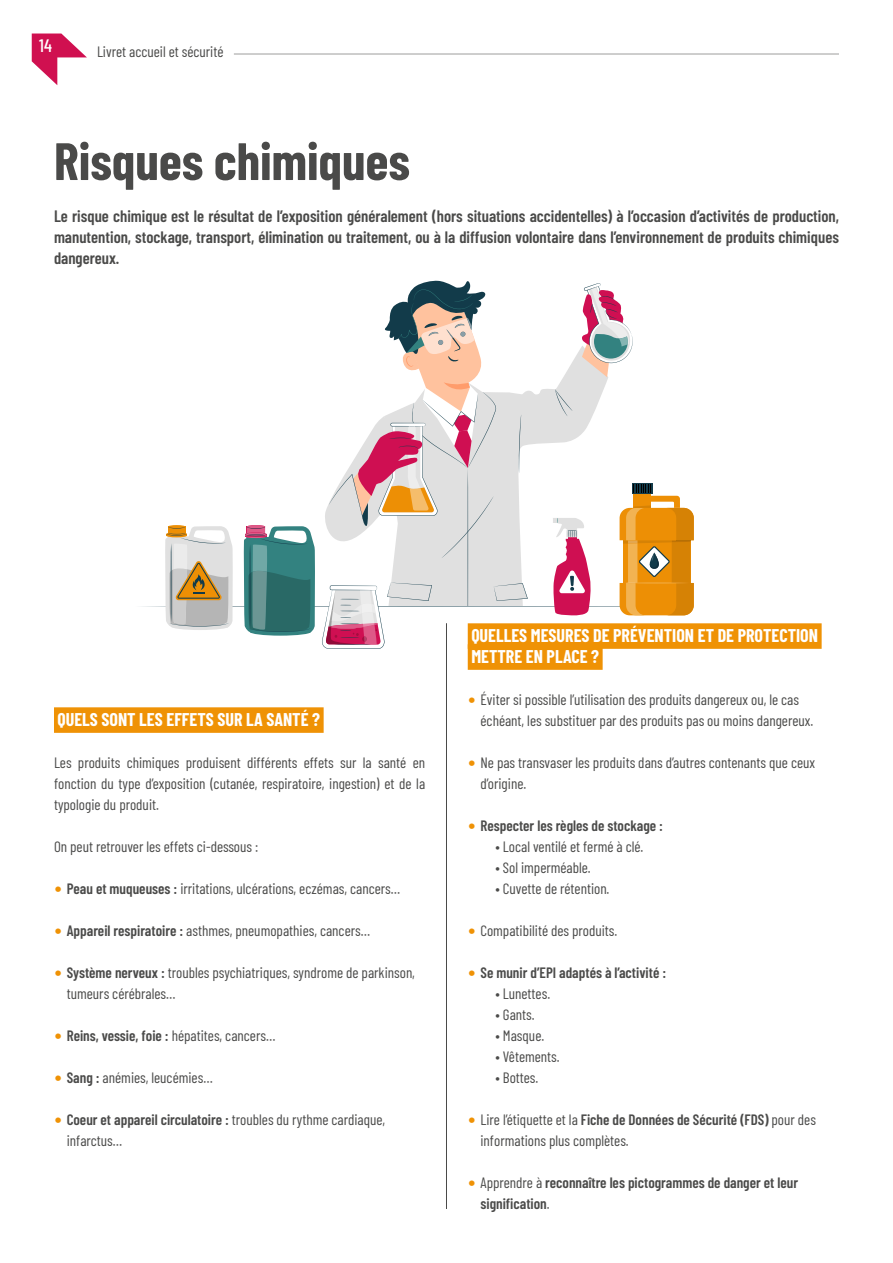
<style>
.page{position:relative;width:893px;height:1263px;background:#fff}
.page>*{position:absolute;margin:0;border:0;box-sizing:border-box;transform-origin:0 0}
.Grand_Titre_Page_aligné_gauche{font:700 52.5px "Barlow Condensed";color:#4a4a49}
.Sous_titre_1_surligné_orange{font:700 18px/21px "Barlow Condensed";color:#fff}
.t1{font:500 18px "Barlow Condensed";color:#fff}
.Texte_introductif_SemiBold{font:600 16.5px/21px "Barlow Condensed";color:#4a4a49;text-align:justify}
.Corps_de_texte{font:15px/21px "Barlow Condensed";color:#4a4a49}
.t2{font:600 15px/21px "Barlow Condensed";color:#4a4a49}
.s1{font-family:"Verdana";color:#ef9205}
.s2{font-weight:600}
.s3{font-family:"Verdana";font-weight:400;color:#ef9205}
.s4{font-weight:400}
</style>
<div class="page">
<svg style="left:142px;top:280px;width:552px;height:369px"></svg>
<hr style="left:446px;top:623px;width:1px;height:586px;background:#4a4a49">
<hr style="left:234px;top:54px;width:605px;height:1px;background:#9d9d9c">
<svg style="left:32px;top:34px;width:55px;height:51px"></svg>
<div style="left:54px;top:707px;width:270px;height:26px;background:#ef9205"></div>
<div style="left:468px;top:623px;width:354px;height:26px;background:#ef9205"></div>
<div style="left:468px;top:644px;width:135px;height:26px;background:#ef9205"></div>
<p class="t1" style="left:39px;top:32px;width:14px">14</p>
<p class="Corps_de_texte" style="left:97px;top:40px;width:128px">Livret accueil et sécurité</p>
<p class="Grand_Titre_Page_aligné_gauche" style="left:54px;top:124px;width:357px">Risques chimiques</p>
<p class="Texte_introductif_SemiBold" style="left:54px;top:204px;width:786px">Le risque chimique est le résultat de l’exposition généralement (hors situations accidentelles) à l’occasion d’activités de production, manutention, stockage, transport, élimination ou traitement, ou à la diffusion volontaire dans l’environnement de produits chimiques dangereux.</p>
<p class="Sous_titre_1_surligné_orange" style="left:58px;top:708px;width:264px">QUELS SONT LES EFFETS SUR LA SANTÉ ?</p>
<p class="Corps_de_texte" style="left:54px;top:751px;width:373px;text-align:justify">Les produits chimiques produisent différents effets sur la santé en fonction du type d’exposition (cutanée, respiratoire, ingestion) et de la typologie du produit.</p>
<p class="Corps_de_texte" style="left:54px;top:835px;width:206px">On peut retrouver les effets ci-dessous :</p>
<p class="Corps_de_texte" style="left:54px;top:877px;width:348px"><span class="s1">•</span> <span class="s2">Peau et muqueuses :</span> irritations, ulcérations, eczémas, cancers…</p>
<p class="Corps_de_texte" style="left:54px;top:919px;width:318px"><span class="s1">•</span> <span class="s2">Appareil respiratoire :</span> asthmes, pneumopathies, cancers…</p>
<p class="Corps_de_texte" style="left:67px;top:961px;width:350px;text-indent:-13px"><span class="s1">•</span> <span class="s2">Système nerveux :</span> troubles psychiatriques, syndrome de parkinson, tumeurs cérébrales…</p>
<p class="t2" style="left:54px;top:1024px;width:223px"><span class="s3">•</span> Reins, vessie, foie : <span class="s4">hépatites, cancers…</span></p>
<p class="Corps_de_texte" style="left:54px;top:1066px;width:160px"><span class="s1">•</span> <span class="s2">Sang :</span> anémies, leucémies…</p>
<p class="Corps_de_texte" style="left:67px;top:1108px;width:320px;text-indent:-13px"><span class="s1">•</span> <span class="s2">Coeur et appareil circulatoire :</span> troubles du rythme cardiaque, infarctus…</p>
<p class="Sous_titre_1_surligné_orange" style="left:471px;top:624px;width:348px">QUELLES MESURES DE PRÉVENTION ET DE PROTECTION<br>METTRE EN PLACE ?</p>
<p class="Corps_de_texte" style="left:480px;top:688px;width:334px;text-indent:-13px"><span class="s1">•</span> Éviter si possible l’utilisation des produits dangereux ou, le cas échéant, les substituer par des produits pas ou moins dangereux.</p>
<p class="Corps_de_texte" style="left:480px;top:751px;width:336px;text-indent:-13px"><span class="s1">•</span> Ne pas transvaser les produits dans d’autres contenants que ceux d’origine.</p>
<p class="t2" style="left:468px;top:814px;width:197px"><span class="s3">•</span> Respecter les règles de stockage :</p>
<p class="Corps_de_texte" style="left:495px;top:835px;width:149px">• Local ventilé et fermé à clé.</p>
<p class="Corps_de_texte" style="left:495px;top:856px;width:97px">• Sol imperméable.</p>
<p class="Corps_de_texte" style="left:495px;top:877px;width:115px">• Cuvette de rétention.</p>
<p class="Corps_de_texte" style="left:468px;top:919px;width:151px"><span class="s1">•</span> Compatibilité des produits.</p>
<p class="t2" style="left:468px;top:961px;width:200px"><span class="s3">•</span> Se munir d’EPI adaptés à l’activité :</p>
<p class="Corps_de_texte" style="left:495px;top:982px;width:56px">• Lunettes.</p>
<p class="Corps_de_texte" style="left:495px;top:1003px;width:41px">• Gants.</p>
<p class="Corps_de_texte" style="left:495px;top:1024px;width:50px">• Masque.</p>
<p class="Corps_de_texte" style="left:495px;top:1045px;width:66px">• Vêtements.</p>
<p class="Corps_de_texte" style="left:495px;top:1066px;width:44px">• Bottes.</p>
<p class="Corps_de_texte" style="left:480px;top:1108px;width:337px;text-indent:-13px"><span class="s1">•</span> Lire l’étiquette et la <span class="s2">Fiche de Données de Sécurité (FDS)</span> pour des informations plus complètes.</p>
<p class="t2" style="left:480px;top:1171px;width:319px;text-indent:-13px"><span class="s3">•</span> <span class="s4">Apprendre à</span> reconnaître les pictogrammes de danger et leur signification<span class="s4">.</span></p>
</div>
